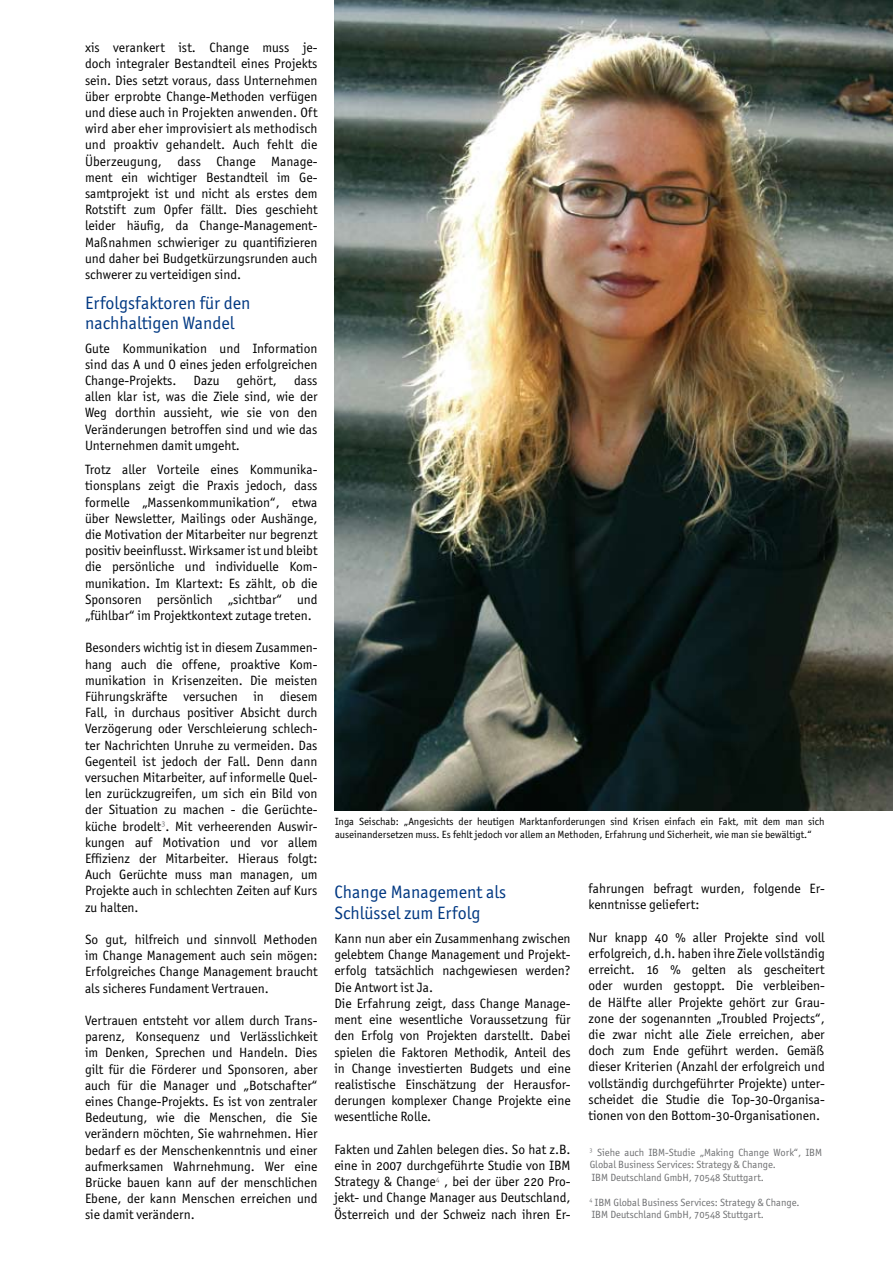
<style>
.page{position:relative;width:893px;height:1263px;background:#fff}
.page>*{position:absolute;margin:0;border:0;box-sizing:border-box;transform-origin:0 0}
.t1{font:18px/19.5px "Officina San ITC Book OS";color:#003882}
.t2{font:13.5px/16.2px "Officina San ITC Book OS";color:#000;text-align:justify}
.t3{font:10.5px/12.6px "Officina San ITC Book OS";color:#707173}
.t4{font:10.5px/12.6px "Officina San ITC Book OS";color:#000}
</style>
<div class="page">
<img style="left:335px;top:0;width:558px;height:810px">
<p class="t2" style="left:85px;top:40px;width:234px">xis verankert ist. Change muss je&shy;doch integraler Bestandteil eines Projekts sein. Dies setzt voraus, dass Unternehmen über erprobte Change-Methoden verfügen und diese auch in Projekten anwenden. Oft wird aber eher improvisiert als methodisch und proaktiv gehandelt. Auch fehlt die Überzeugung, dass Change Manage&shy;ment ein wichtiger Bestandteil im Ge&shy;samtprojekt ist und nicht als erstes dem Rotstift zum Opfer fällt. Dies geschieht leider häufig, da Change-Management-Maßnahmen schwieriger zu quantifizieren und daher bei Budgetkürzungsrunden auch schwerer zu verteidigen sind.</p>
<h1 class="t1" style="left:85px;top:293px;width:167px">Erfolgsfaktoren für den nachhaltigen Wandel</h1>
<p class="t2" style="left:85px;top:340px;width:234px">Gute Kommunikation und Information sind das A und O eines jeden erfolgreichen Change-Projekts.</p>
<p class="t2" style="left:85px;top:372px;width:234px;text-indent:209px">dass allen klar ist, was die Ziele sind, wie der Weg dorthin aussieht, wie sie von den Veränderungen betroffen sind und wie das Unternehmen damit umgeht.</p>
<p class="t2" style="left:85px;top:461px;width:234px">Trotz aller Vorteile eines Kommunika&shy;tionsplans zeigt die Praxis jedoch, dass formelle „Massenkommunikation“, etwa über Newsletter, Mailings oder Aushänge, die Motivation der Mitarbeiter nur begrenzt positiv beeinflusst. Wirksamer ist und bleibt die persönliche und individuelle Kom&shy;munikation. Im Klartext: Es zählt, ob die Sponsoren persönlich „sichtbar“ und „fühlbar“ im Projektkontext zutage treten.</p>
<p class="t2" style="left:85px;top:640px;width:234px">Besonders wichtig ist in diesem Zusammen&shy;hang auch die offene, proaktive Kom&shy;munikation in Krisenzeiten. Die meisten Führungskräfte versuchen in diesem Fall, in durchaus positiver Absicht durch Verzögerung oder Verschleierung schlech&shy;ter Nachrichten Unruhe zu vermeiden. Das Gegenteil ist jedoch der Fall. Denn dann versuchen Mitarbeiter, auf informelle Quel&shy;len zurückzugreifen, um sich ein Bild von der Situation zu machen - die Gerüchte&shy;küche brodelt<sup>3</sup>. Mit verheerenden Auswir&shy;kungen auf Motivation und vor allem Effizienz der Mitarbeiter. Hieraus folgt:<br>Auch Gerüchte muss man managen, um Projekte auch in schlechten Zeiten auf Kurs zu halten.</p>
<p class="t2" style="left:85px;top:931px;width:234px">So gut, hilfreich und sinnvoll Methoden im Change Management auch sein mögen:<br>Erfolgreiches Change Management braucht als sicheres Fundament Vertrauen.</p>
<p class="t2" style="left:85px;top:1012px;width:234px">Vertrauen entsteht vor allem durch Trans&shy;parenz, Konsequenz und Verlässlichkeit im Denken, Sprechen und Handeln. Dies gilt für die Förderer und Sponsoren, aber auch für die Manager und „Botschafter“ eines Change-Projekts. Es ist von zentraler Bedeutung, wie die Menschen, die Sie verändern möchten, Sie wahrnehmen. Hier bedarf es der Menschenkenntnis und einer aufmerksamen Wahrnehmung. Wer eine Brücke bauen kann auf der menschlichen Ebene, der kann Menschen erreichen und sie damit verändern.</p>
<p class="t2" style="left:193px;top:372px;width:28px">Dazu</p>
<p class="t2" style="left:237px;top:372px;width:42px">gehört,</p>
<p class="t4" style="left:335px;top:815px;width:491px">Inga Seischab: „Angesichts der heutigen Marktanforderungen sind Krisen einfach ein Fakt, mit dem man sich auseinandersetzen muss. Es fehlt jedoch vor allem an Methoden, Erfahrung und Sicherheit, wie man sie bewältigt.“</p>
<h1 class="t1" style="left:334px;top:881px;width:173px;line-height:21.6px">Change Management als<br>Schlüssel zum Erfolg</h1>
<p class="t2" style="left:334px;top:930px;width:238px;text-align:left">Kann nun aber ein Zusammenhang zwischen gelebtem Change Management und Projekt&shy;erfolg tatsächlich nachgewiesen werden?<br>Die Antwort ist Ja.<br>Die Erfahrung zeigt, dass Change Manage&shy;ment eine wesentliche Voraussetzung für den Erfolg von Projekten darstellt. Dabei spielen die Faktoren Methodik, Anteil des in Change investierten Budgets und eine realistische Einschätzung der Herausfor&shy;derungen komplexer Change Projekte eine wesentliche Rolle.</p>
<p class="t2" style="left:334px;top:1141px;width:238px">Fakten und Zahlen belegen dies. So hat z.B. eine in 2007 durchgeführte Studie von IBM Strategy &amp; Change<sup>4</sup> , bei der über 220 Pro&shy;jekt- und Change Manager aus Deutschland, Österreich und der Schweiz nach ihren Er-</p>
<p class="t2" style="left:588px;top:880px;width:238px">fahrungen befragt wurden, folgende Er&shy;kenntnisse geliefert:</p>
<p class="t2" style="left:588px;top:929px;width:238px">Nur knapp 40 % aller Projekte sind voll erfolgreich, d.h. haben ihre Ziele vollständig erreicht. 16 % gelten als gescheitert oder wurden gestoppt. Die verbleiben&shy;de Hälfte aller Projekte gehört zur Grau&shy;zone der sogenannten „Troubled Projects“, die zwar nicht alle Ziele erreichen, aber doch zum Ende geführt werden. Gemäß dieser Kriterien (Anzahl der erfolgreich und vollständig durchgeführter Projekte) unter&shy;scheidet die Studie die Top-30-Organisa&shy;tionen von den Bottom-30-Organisationen.</p>
<p class="t3" style="left:590px;top:1146px;width:234px"><sup>3</sup> Siehe auch IBM-Studie „Making Change Work“, IBM<br>Global Business Services: Strategy &amp; Change.<br>IBM Deutschland GmbH, 70548 Stuttgart.</p>
<p class="t3" style="left:590px;top:1196px;width:212px"><sup>4</sup> IBM Global Business Services: Strategy &amp; Change.<br>IBM Deutschland GmbH, 70548 Stuttgart.</p>
</div>
